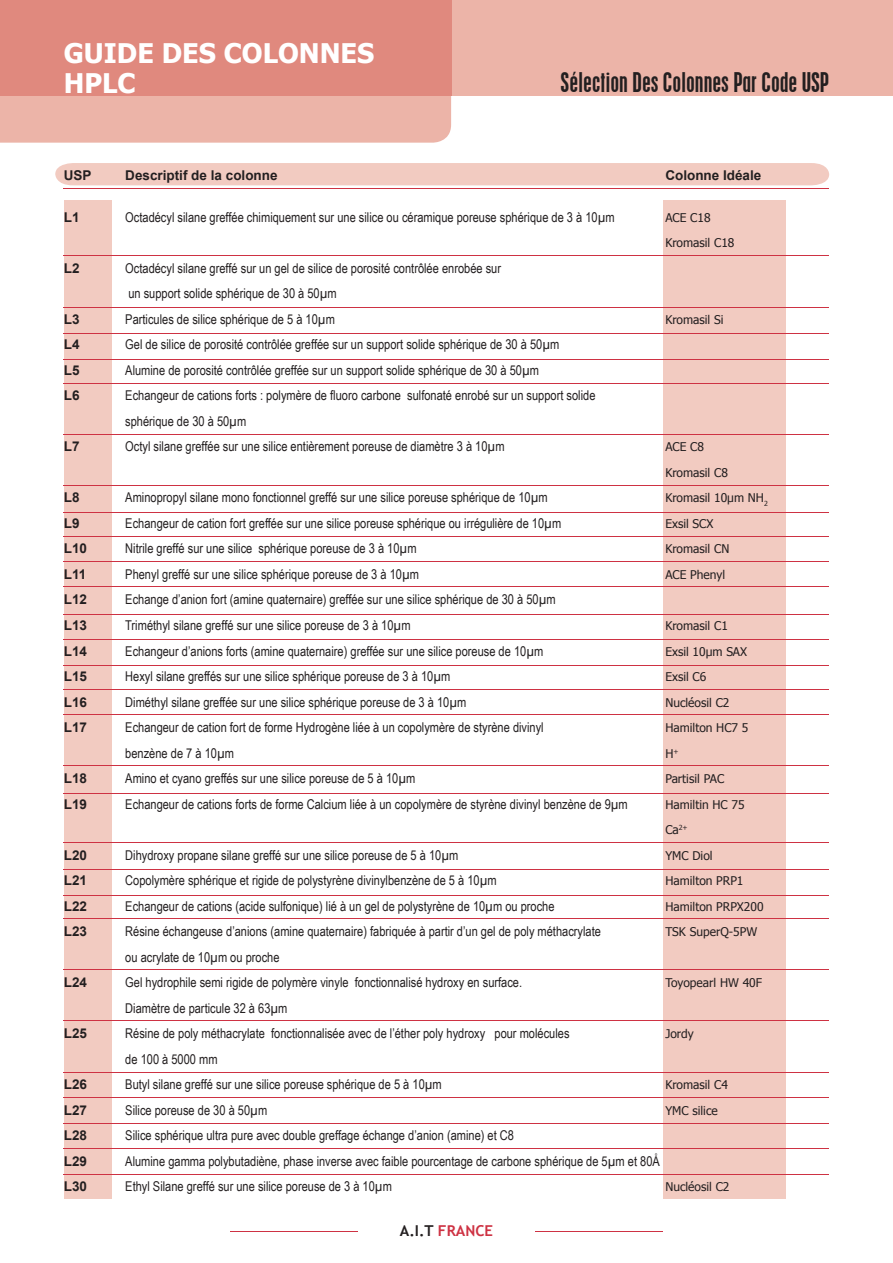
<style>
.page{position:relative;width:893px;height:1263px;background:#fff}
.page>*{position:absolute;margin:0;border:0;box-sizing:border-box;transform-origin:0 0}
.t1{font:700 27px/30px "Tahoma";color:#fff}
.t2{font:condensed 24px "Placard";letter-spacing:.01em;color:#231f20}
.t3{font:700 15px "Trebuchet MS";color:#ce3243}
.t4{font:13.5px/25.5px "Arial Narrow";color:#231f20}
.t5{font:700 13.5px "Arial";color:#231f20}
.t6{font:12px/25.5px "Tahoma";color:#231f20}
.s1{color:#231f20}
</style>
<div class="page">
<div style="left:451px;top:0;width:442px;height:95px;background:#ecb4a8"></div>
<div style="left:0;top:95px;width:451px;height:48px;background:#ecb4a8"></div>
<div style="left:0;top:0;width:451px;height:95px;background:#e0897e"></div>
<hr style="left:230px;top:1231px;width:128px;height:1px;background:#ce3243">
<hr style="left:535px;top:1231px;width:128px;height:1px;background:#ce3243">
<div style="left:65px;top:201px;width:47px;height:998px;background:#f2cbc1"></div>
<div style="left:663px;top:201px;width:123px;height:998px;background:#f2cbc1"></div>
<div style="left:55px;top:163px;width:774px;height:22px;background:#f2cbc1"></div>
<hr style="left:64px;top:307px;width:765px;height:1px;background:#ce3243">
<hr style="left:64px;top:333px;width:765px;height:1px;background:#ce3243">
<hr style="left:64px;top:359px;width:765px;height:1px;background:#ce3243">
<hr style="left:64px;top:383px;width:765px;height:1px;background:#ce3243">
<hr style="left:64px;top:434px;width:765px;height:1px;background:#ce3243">
<hr style="left:64px;top:485px;width:765px;height:1px;background:#ce3243">
<hr style="left:64px;top:512px;width:765px;height:1px;background:#ce3243">
<hr style="left:64px;top:536px;width:765px;height:1px;background:#ce3243">
<hr style="left:64px;top:561px;width:765px;height:1px;background:#ce3243">
<hr style="left:64px;top:586px;width:765px;height:1px;background:#ce3243">
<hr style="left:64px;top:614px;width:765px;height:1px;background:#ce3243">
<hr style="left:64px;top:640px;width:765px;height:1px;background:#ce3243">
<hr style="left:64px;top:665px;width:765px;height:1px;background:#ce3243">
<hr style="left:64px;top:689px;width:765px;height:1px;background:#ce3243">
<hr style="left:64px;top:714px;width:765px;height:1px;background:#ce3243">
<hr style="left:64px;top:765px;width:765px;height:1px;background:#ce3243">
<hr style="left:64px;top:793px;width:765px;height:1px;background:#ce3243">
<hr style="left:64px;top:842px;width:765px;height:1px;background:#ce3243">
<hr style="left:64px;top:869px;width:765px;height:1px;background:#ce3243">
<hr style="left:64px;top:895px;width:765px;height:1px;background:#ce3243">
<hr style="left:64px;top:918px;width:765px;height:1px;background:#ce3243">
<hr style="left:64px;top:969px;width:765px;height:1px;background:#ce3243">
<hr style="left:64px;top:1020px;width:765px;height:1px;background:#ce3243">
<hr style="left:64px;top:1072px;width:765px;height:1px;background:#ce3243">
<hr style="left:64px;top:1097px;width:765px;height:1px;background:#ce3243">
<hr style="left:64px;top:1123px;width:765px;height:1px;background:#ce3243">
<hr style="left:64px;top:1148px;width:765px;height:1px;background:#ce3243">
<hr style="left:64px;top:1174px;width:765px;height:1px;background:#ce3243">
<hr style="left:64px;top:255px;width:765px;height:1px;background:#ce3243">
<hr style="left:64px;top:189px;width:765px;height:1px;background:#ce3243">
<h1 class="t1" style="left:64px;top:37px;width:312px">GUIDE DES COLONNES<br>HPLC</h1>
<h2 class="t2" style="left:561px;top:68px;width:270px">Sélection Des Colonnes Par Code USP</h2>
<p class="t5" style="left:64px;top:166px;width:29px">USP</p>
<p class="t5" style="left:125px;top:166px;width:154px">Descriptif de la colonne</p>
<p class="t5" style="left:665px;top:166px;width:98px">Colonne Idéale</p>
<p class="t5" style="left:64px;top:208px;width:17px">L1</p>
<p class="t4" style="left:125px;top:204px;width:491px">Octadécyl silane greffée chimiquement sur une silice ou céramique poreuse sphérique de 3 à 10µm</p>
<p class="t6" style="left:665px;top:204px;width:71px">ACE C18<br>Kromasil C18</p>
<p class="t5" style="left:64px;top:259px;width:17px">L2</p>
<p class="t4" style="left:125px;top:255px;width:377px">Octadécyl silane greffé sur un gel de silice de porosité contrôlée enrobée sur un support solide sphérique de 30 à 50µm</p>
<p class="t5" style="left:64px;top:310px;width:17px">L3</p>
<p class="t4" style="left:125px;top:306px;width:211px">Particules de silice sphérique de 5 à 10µm</p>
<p class="t6" style="left:665px;top:306px;width:60px">Kromasil Si</p>
<p class="t5" style="left:64px;top:336px;width:17px">L4</p>
<p class="t4" style="left:125px;top:331px;width:436px">Gel de silice de porosité contrôlée greffée sur un support solide sphérique de 30 à 50µm</p>
<p class="t5" style="left:64px;top:361px;width:17px">L5</p>
<p class="t4" style="left:125px;top:357px;width:415px">Alumine de porosité contrôlée greffée sur un support solide sphérique de 30 à 50µm</p>
<p class="t5" style="left:64px;top:387px;width:17px">L6</p>
<p class="t4" style="left:125px;top:382px;width:472px">Echangeur de cations forts : polymère de fluoro carbone sulfonaté enrobé sur un support solide sphérique de 30 à 50µm</p>
<p class="t5" style="left:64px;top:438px;width:17px">L7</p>
<p class="t4" style="left:125px;top:433px;width:381px">Octyl silane greffée sur une silice entièrement poreuse de diamètre 3 à 10µm</p>
<p class="t6" style="left:665px;top:434px;width:64px">ACE C8<br>Kromasil C8</p>
<p class="t5" style="left:64px;top:489px;width:17px">L8</p>
<p class="t4" style="left:125px;top:484px;width:424px">Aminopropyl silane mono fonctionnel greffé sur une silice poreuse sphérique de 10µm</p>
<p class="t6" style="left:665px;top:485px;width:104px">Kromasil 10µm NH<sub>2</sub></p>
<p class="t5" style="left:64px;top:514px;width:17px">L9</p>
<p class="t4" style="left:125px;top:510px;width:437px">Echangeur de cation fort greffée sur une silice poreuse sphérique ou irrégulière de 10µm</p>
<p class="t6" style="left:665px;top:510px;width:50px">Exsil SCX</p>
<p class="t5" style="left:64px;top:540px;width:25px">L10</p>
<p class="t4" style="left:125px;top:535px;width:293px">Nitrile greffé sur une silice sphérique poreuse de 3 à 10µm</p>
<p class="t6" style="left:665px;top:536px;width:66px">Kromasil CN</p>
<p class="t5" style="left:64px;top:565px;width:24px">L11</p>
<p class="t4" style="left:125px;top:561px;width:295px">Phenyl greffé sur une silice sphérique poreuse de 3 à 10µm</p>
<p class="t6" style="left:665px;top:561px;width:61px">ACE Phenyl</p>
<p class="t5" style="left:64px;top:591px;width:25px">L12</p>
<p class="t4" style="left:125px;top:586px;width:432px">Echange d’anion fort (amine quaternaire) greffée sur une silice sphérique de 30 à 50µm</p>
<p class="t5" style="left:64px;top:616px;width:25px">L13</p>
<p class="t4" style="left:125px;top:612px;width:287px">Triméthyl silane greffé sur une silice poreuse de 3 à 10µm</p>
<p class="t6" style="left:665px;top:612px;width:64px">Kromasil C1</p>
<p class="t5" style="left:64px;top:642px;width:25px">L14</p>
<p class="t4" style="left:125px;top:637px;width:420px">Echangeur d’anions forts (amine quaternaire) greffée sur une silice poreuse de 10µm</p>
<p class="t6" style="left:665px;top:638px;width:83px">Exsil 10µm SAX</p>
<p class="t5" style="left:64px;top:667px;width:25px">L15</p>
<p class="t4" style="left:125px;top:663px;width:327px">Hexyl silane greffés sur une silice sphérique poreuse de 3 à 10µm</p>
<p class="t6" style="left:665px;top:663px;width:43px">Exsil C6</p>
<p class="t5" style="left:64px;top:693px;width:25px">L16</p>
<p class="t4" style="left:125px;top:688px;width:343px">Diméthyl silane greffée sur une silice sphérique poreuse de 3 à 10µm</p>
<p class="t6" style="left:665px;top:689px;width:66px">Nucléosil C2</p>
<p class="t5" style="left:64px;top:718px;width:25px">L17</p>
<p class="t4" style="left:125px;top:714px;width:420px">Echangeur de cation fort de forme Hydrogène liée à un copolymère de styrène divinyl</p>
<p class="t6" style="left:665px;top:714px;width:85px">Hamilton HC7 5</p>
<p class="t4" style="left:125px;top:739px;width:110px">benzène de 7 à 10µm</p>
<p class="t6" style="left:665px;top:740px;width:15px">H<sup>+</sup></p>
<p class="t5" style="left:64px;top:769px;width:25px">L18</p>
<p class="t4" style="left:125px;top:765px;width:292px">Amino et cyano greffés sur une silice poreuse de 5 à 10µm</p>
<p class="t6" style="left:665px;top:765px;width:61px">Partisil PAC</p>
<p class="t5" style="left:64px;top:795px;width:25px">L19</p>
<p class="t4" style="left:125px;top:790px;width:504px">Echangeur de cations forts de forme Calcium liée à un copolymère de styrène divinyl benzène de 9µm</p>
<p class="t6" style="left:665px;top:791px;width:81px">Hamiltin HC 75<br>Ca<sup>2+</sup></p>
<p class="t5" style="left:64px;top:846px;width:25px">L20</p>
<p class="t4" style="left:125px;top:841px;width:335px">Dihydroxy propane silane greffé sur une silice poreuse de 5 à 10µm</p>
<p class="t6" style="left:665px;top:842px;width:49px">YMC Diol</p>
<p class="t5" style="left:64px;top:871px;width:25px">L21</p>
<p class="t4" style="left:125px;top:867px;width:373px">Copolymère sphérique et rigide de polystyrène divinylbenzène de 5 à 10µm</p>
<p class="t6" style="left:665px;top:867px;width:80px">Hamilton PRP1</p>
<p class="t5" style="left:64px;top:897px;width:25px">L22</p>
<p class="t4" style="left:125px;top:892px;width:431px">Echangeur de cations (acide sulfonique) lié à un gel de polystyrène de 10µm ou proche</p>
<p class="t6" style="left:665px;top:893px;width:100px">Hamilton PRPX200</p>
<p class="t5" style="left:64px;top:922px;width:25px">L23</p>
<p class="t4" style="left:125px;top:918px;width:477px">Résine échangeuse d’anions (amine quaternaire) fabriquée à partir d’un gel de poly méthacrylate</p>
<p class="t6" style="left:665px;top:918px;width:93px">TSK SuperQ-5PW</p>
<p class="t4" style="left:125px;top:943px;width:156px">ou acrylate de 10µm ou proche</p>
<p class="t5" style="left:64px;top:973px;width:25px">L24</p>
<p class="t4" style="left:125px;top:969px;width:398px">Gel hydrophile semi rigide de polymère vinyle fonctionnalisé hydroxy en surface.</p>
<p class="t6" style="left:665px;top:969px;width:98px">Toyopearl HW 40F</p>
<p class="t4" style="left:125px;top:994px;width:164px">Diamètre de particule 32 à 63µm</p>
<p class="t5" style="left:64px;top:1024px;width:25px">L25</p>
<p class="t4" style="left:125px;top:1020px;width:446px">Résine de poly méthacrylate fonctionnalisée avec de l’éther poly hydroxy pour molécules</p>
<p class="t6" style="left:665px;top:1020px;width:30px">Jordy</p>
<p class="t4" style="left:125px;top:1045px;width:94px">de 100 à 5000 mm</p>
<p class="t5" style="left:64px;top:1075px;width:25px">L26</p>
<p class="t4" style="left:125px;top:1071px;width:318px">Butyl silane greffé sur une silice poreuse sphérique de 5 à 10µm</p>
<p class="t6" style="left:665px;top:1071px;width:64px">Kromasil C4</p>
<p class="t5" style="left:64px;top:1101px;width:25px">L27</p>
<p class="t4" style="left:125px;top:1096px;width:143px">Silice poreuse de 30 à 50µm</p>
<p class="t6" style="left:665px;top:1097px;width:54px">YMC silice</p>
<p class="t5" style="left:64px;top:1126px;width:25px">L28</p>
<p class="t4" style="left:125px;top:1122px;width:390px">Silice sphérique ultra pure avec double greffage échange d’anion (amine) et C8</p>
<p class="t5" style="left:64px;top:1152px;width:25px">L29</p>
<p class="t4" style="left:125px;top:1147px;width:536px">Alumine gamma polybutadiène, phase inverse avec faible pourcentage de carbone sphérique de 5µm et 80Å</p>
<p class="t5" style="left:64px;top:1177px;width:25px">L30</p>
<p class="t4" style="left:125px;top:1173px;width:268px">Ethyl Silane greffé sur une silice poreuse de 3 à 10µm</p>
<p class="t6" style="left:665px;top:1173px;width:66px">Nucléosil C2</p>
<p class="t3" style="left:400px;top:1221px;width:95px"><span class="s1">A.I.T</span> FRANCE</p>
</div>
